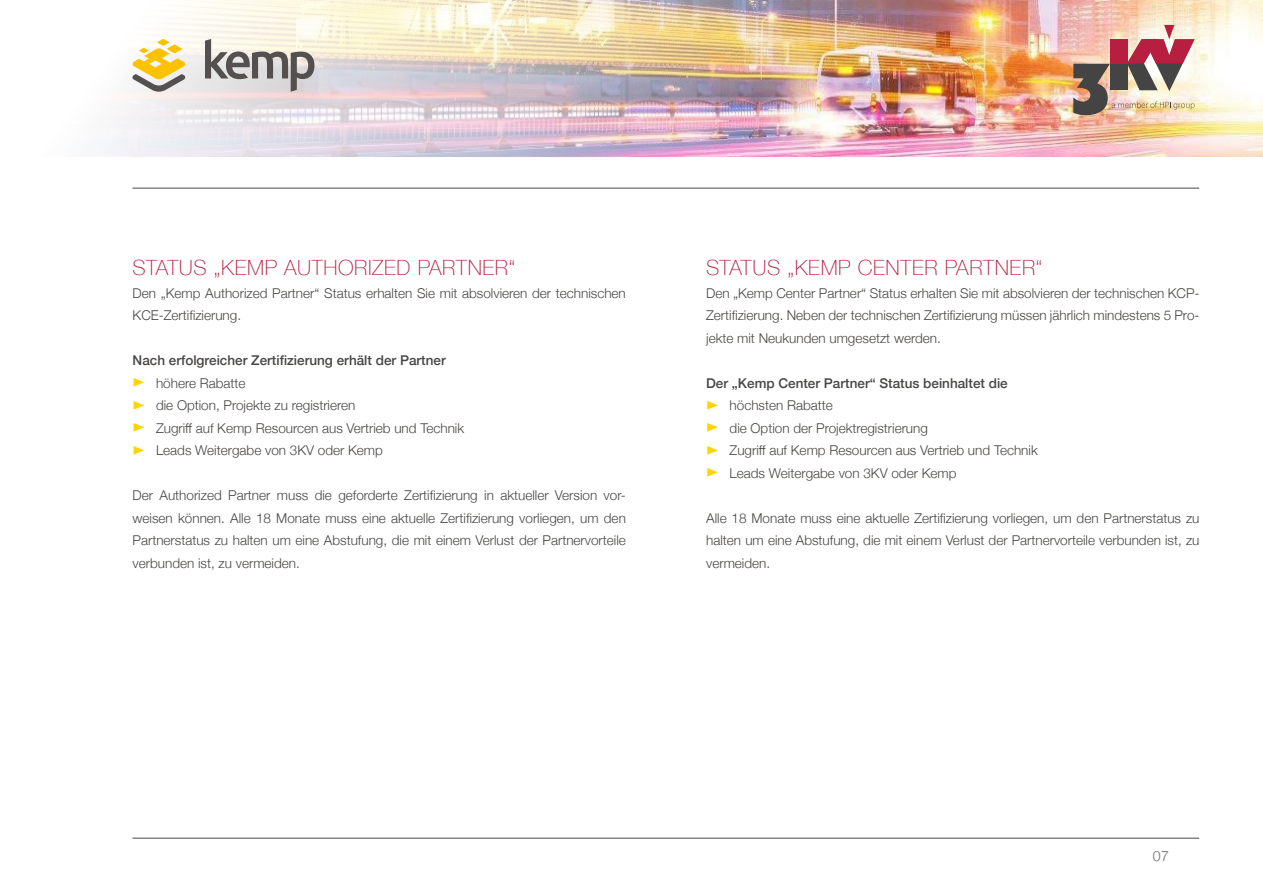
<style>
.page{position:relative;width:1263px;height:893px;background:#fff}
.page>*{position:absolute;margin:0;border:0;box-sizing:border-box;transform-origin:0 0}
.t1{font:100 21px "Helvetica Neue";letter-spacing:.03em;color:#b71e3f}
.t2{font:300 14.25px "Helvetica Neue";color:#6d6a69}
.t3{font:300 13.5px/22.5px "Helvetica Neue";color:#484644;text-align:justify}
.t4{font:500 13.5px "Helvetica Neue";color:#484644}
.s1{color:#ffd500}
</style>
<div class="page">
<img style="left:103px;top:0;width:1160px;height:157px">
<img style="left:1073px;top:25px;width:121px;height:93px">
<svg style="left:132px;top:39px;width:54px;height:53px"></svg>
<svg style="left:205px;top:39px;width:109px;height:53px;background:#bab6b2"></svg>
<hr style="left:132px;top:187px;width:1067px;height:2px;background:#868484">
<hr style="left:132px;top:837px;width:1067px;height:2px;background:#868484">
<h1 class="t1" style="left:133px;top:252px;width:384px">STATUS „KEMP AUTHORIZED PARTNER“</h1>
<p class="t3" style="left:133px;top:281px;width:495px">Den „Kemp Authorized Partner“ Status erhalten Sie mit absolvieren der technischen<br>KCE-Zertifizierung.</p>
<p class="t4" style="left:133px;top:350px;width:315px">Nach erfolgreicher Zertifizierung erhält der Partner</p>
<p class="t3" style="left:133px;top:371px;width:114px"><span class="s1">◆</span> höhere Rabatte</p>
<p class="t3" style="left:133px;top:393px;width:224px"><span class="s1">◆</span> die Option, Projekte zu registrieren</p>
<p class="t3" style="left:133px;top:416px;width:333px"><span class="s1">◆</span> Zugriff auf Kemp Resourcen aus Vertrieb und Technik</p>
<p class="t3" style="left:133px;top:438px;width:252px"><span class="s1">◆</span> Leads Weitergabe von 3KV oder Kemp</p>
<p class="t3" style="left:133px;top:483px;width:495px">Der Authorized Partner muss die geforderte Zertifizierung in aktueller Version vor&shy;weisen können. Alle 18 Monate muss eine aktuelle Zertifizierung vorliegen, um den Partnerstatus zu halten um eine Abstufung, die mit einem Verlust der Partnervorteile verbunden ist, zu vermeiden.</p>
<h1 class="t1" style="left:706px;top:252px;width:338px">STATUS „KEMP CENTER PARTNER“</h1>
<p class="t3" style="left:706px;top:281px;width:495px">Den „Kemp Center Partner“ Status erhalten Sie mit absolvieren der technischen KCP-Zertifizierung. Neben der technischen Zertifizierung müssen jährlich mindestens 5 Pro&shy;jekte mit Neukunden umgesetzt werden.</p>
<p class="t4" style="left:706px;top:372px;width:303px">Der „Kemp Center Partner“ Status beinhaltet die</p>
<p class="t3" style="left:706px;top:393px;width:128px"><span class="s1">◆</span> höchsten Rabatte</p>
<p class="t3" style="left:706px;top:416px;width:223px"><span class="s1">◆</span> die Option der Projektregistrierung</p>
<p class="t3" style="left:706px;top:438px;width:333px"><span class="s1">◆</span> Zugriff auf Kemp Resourcen aus Vertrieb und Technik</p>
<p class="t3" style="left:706px;top:461px;width:252px"><span class="s1">◆</span> Leads Weitergabe von 3KV oder Kemp</p>
<p class="t3" style="left:706px;top:506px;width:495px">Alle 18 Monate muss eine aktuelle Zertifizierung vorliegen, um den Partnerstatus zu halten um eine Abstufung, die mit einem Verlust der Partnervorteile verbunden ist, zu vermeiden.</p>
<p class="t2" style="left:1153px;top:845px;width:18px">07</p>
</div>
